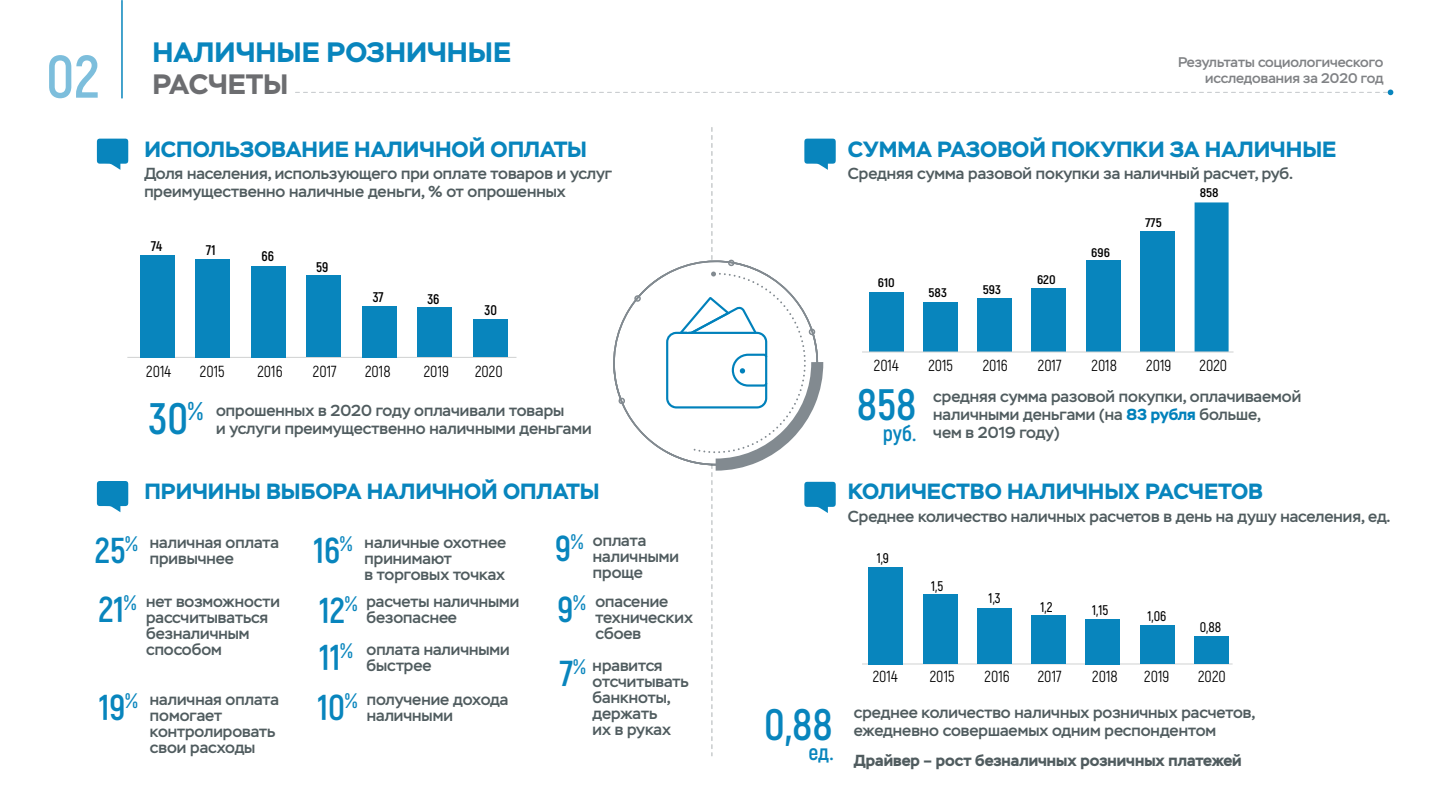
<style>
.page{position:relative;width:1440px;height:811px;background:#fff}
.page>*{position:absolute;margin:0;border:0;box-sizing:border-box;transform-origin:0 0}
.t1{font:700 44px "Akrobat";color:#0885bd}
.t2{font:700 36px "Akrobat";color:#0885bd}
.t3{font:700 28px/32px "Stem";color:#0885bd}
.t4{font:700 22px "Stem";color:#0885bd}
.t5{font:700 22px "Akrobat";color:#0885bd}
.t6{font:700 21px "Akrobat";color:#0885bd}
.t7{font:500 16px/16px "Stem";color:#505c5f}
.t8{font:16px "Akrobat";color:#000}
.t9{font:700 16px "Stem";color:#505c5f}
.t10{font:500 14px/16px "Stem";color:#808285;text-align:right}
.t11{font:600 14px "Akrobat";color:#000}
.t12{font:700 14px "Akrobat";color:#000}
.t13{font:700 12.4px "Akrobat";color:#000;scale:1.12 1}
.s1{font-family:"Akrobat";font-size:60px;color:#0081bb}
.s2{color:#6c6d70}
.s3{font-family:"Akrobat";font-weight:700;font-size:44px;color:#0885bd}
.s4{font-family:"Akrobat";font-weight:700;font-size:25.6px;color:#0885bd}
.s5{font-weight:700;color:#0081bb}
</style>
<div class="page">
<hr style="left:121px;top:0;width:2px;height:98px;background:#0885bd">
<svg style="left:97px;top:139px;width:31px;height:31px"></svg>
<hr style="left:127px;top:357px;width:389px;height:1px;background:#cfd1d1">
<div style="left:140px;top:255px;width:34px;height:102px;background:#0885bd"></div>
<div style="left:196px;top:259px;width:34px;height:98px;background:#0885bd"></div>
<div style="left:251px;top:266px;width:34px;height:91px;background:#0885bd"></div>
<div style="left:307px;top:275px;width:34px;height:82px;background:#0885bd"></div>
<div style="left:362px;top:306px;width:34px;height:51px;background:#0885bd"></div>
<div style="left:418px;top:307px;width:34px;height:50px;background:#0885bd"></div>
<div style="left:473px;top:319px;width:34px;height:38px;background:#0885bd"></div>
<svg style="left:613px;top:127px;width:223px;height:629px"></svg>
<svg style="left:97px;top:481px;width:31px;height:31px"></svg>
<hr style="left:862px;top:663px;width:371px;height:1px;background:#cfd1d1">
<div style="left:1195px;top:636px;width:34px;height:28px;background:#0885bd"></div>
<div style="left:923px;top:594px;width:34px;height:70px;background:#0885bd"></div>
<div style="left:977px;top:608px;width:34px;height:56px;background:#0885bd"></div>
<div style="left:1032px;top:615px;width:34px;height:49px;background:#0885bd"></div>
<div style="left:1086px;top:619px;width:34px;height:45px;background:#0885bd"></div>
<div style="left:1140px;top:625px;width:34px;height:39px;background:#0885bd"></div>
<svg style="left:295px;top:89px;width:1098px;height:6px"></svg>
<div style="left:869px;top:292px;width:34px;height:60px;background:#0885bd"></div>
<div style="left:1195px;top:202px;width:34px;height:150px;background:#0885bd"></div>
<div style="left:923px;top:302px;width:34px;height:50px;background:#0885bd"></div>
<div style="left:978px;top:299px;width:34px;height:53px;background:#0885bd"></div>
<div style="left:1032px;top:289px;width:34px;height:63px;background:#0885bd"></div>
<div style="left:1086px;top:261px;width:34px;height:91px;background:#0885bd"></div>
<div style="left:1140px;top:232px;width:34px;height:120px;background:#0885bd"></div>
<hr style="left:862px;top:352px;width:372px;height:1px;background:#cfd1d1">
<div style="left:869px;top:567px;width:34px;height:97px;background:#0885bd"></div>
<h3 class="t3" style="left:46px;top:36px;width:467px;text-indent:107px">НАЛИЧНЫЕ РОЗНИЧНЫЕ<br><span class="s1">02</span> <span class="s2">РАСЧЕТЫ</span></h3>
<h3 class="t4" style="left:144px;top:135px;width:444px">ИСПОЛЬЗОВАНИЕ НАЛИЧНОЙ ОПЛАТЫ</h3>
<h3 class="t4" style="left:848px;top:135px;width:490px">СУММА РАЗОВОЙ ПОКУПКИ ЗА НАЛИЧНЫЕ</h3>
<p class="t10" style="left:1178px;top:54px;width:207px">Результаты социологического исследования за 2020 год</p>
<p class="t7" style="left:144px;top:164px;width:469px;line-height:18px">Доля населения, использующего при оплате товаров и услуг преимущественно наличные деньги, % от опрошенных</p>
<p class="t7" style="left:848px;top:165px;width:447px">Средняя сумма разовой покупки за наличный расчет, руб.</p>
<p class="t13" style="left:1200px;top:185px;width:18px">858</p>
<p class="t13" style="left:1145px;top:215px;width:16px">775</p>
<p class="t12" style="left:151px;top:237px;width:13px">74</p>
<p class="t12" style="left:206px;top:241px;width:11px">71</p>
<p class="t12" style="left:262px;top:248px;width:14px">66</p>
<p class="t12" style="left:316px;top:258px;width:14px">59</p>
<p class="t13" style="left:1091px;top:245px;width:18px">696</p>
<p class="t12" style="left:373px;top:289px;width:13px">37</p>
<p class="t12" style="left:427px;top:290px;width:14px">36</p>
<p class="t12" style="left:485px;top:302px;width:14px">30</p>
<p class="t13" style="left:878px;top:275px;width:17px">610</p>
<p class="t13" style="left:929px;top:285px;width:18px">583</p>
<p class="t13" style="left:983px;top:282px;width:18px">593</p>
<p class="t13" style="left:1037px;top:271px;width:18px">620</p>
<p class="t8" style="left:146px;top:362px;width:26px">2014</p>
<p class="t8" style="left:200px;top:362px;width:26px">2015</p>
<p class="t8" style="left:257px;top:362px;width:27px">2016</p>
<p class="t8" style="left:313px;top:362px;width:25px">2017</p>
<p class="t8" style="left:365px;top:362px;width:27px">2018</p>
<p class="t8" style="left:424px;top:362px;width:27px">2019</p>
<p class="t8" style="left:475px;top:362px;width:29px">2020</p>
<p class="t8" style="left:874px;top:355px;width:26px">2014</p>
<p class="t8" style="left:929px;top:355px;width:26px">2015</p>
<p class="t8" style="left:983px;top:355px;width:27px">2016</p>
<p class="t8" style="left:1038px;top:355px;width:25px">2017</p>
<p class="t8" style="left:1092px;top:355px;width:27px">2018</p>
<p class="t8" style="left:1146px;top:355px;width:27px">2019</p>
<p class="t8" style="left:1200px;top:355px;width:29px">2020</p>
<p class="t7" style="left:216px;top:402px;width:377px;line-height:18px;text-indent:-67px"><span class="s3">30</span><span class="s4">%</span> опрошенных в 2020 году оплачивали товары<br>и услуги преимущественно наличными деньгами</p>
<h1 class="t1" style="left:857px;top:377px;width:61px">858</h1>
<h3 class="t5" style="left:883px;top:419px;width:35px">руб.</h3>
<p class="t7" style="left:933px;top:387px;width:370px;line-height:18px">средняя сумма разовой покупки, оплачиваемой наличными деньгами (на <span class="s5">83 рубля</span> больше,<br>чем в 2019 году)</p>
<h3 class="t4" style="left:144px;top:477px;width:457px">ПРИЧИНЫ ВЫБОРА НАЛИЧНОЙ ОПЛАТЫ</h3>
<h3 class="t4" style="left:848px;top:477px;width:417px">КОЛИЧЕСТВО НАЛИЧНЫХ РАСЧЕТОВ</h3>
<p class="t7" style="left:848px;top:508px;width:544px">Среднее количество наличных расчетов в день на душу населения, ед.</p>
<h2 class="t2" style="left:95px;top:528px;width:44px">25<sup>%</sup></h2>
<p class="t7" style="left:150px;top:534px;width:131px">наличная оплата привычнее</p>
<h2 class="t2" style="left:313px;top:528px;width:40px">16<sup>%</sup></h2>
<p class="t7" style="left:365px;top:534px;width:143px">наличные охотнее принимают<br>в торговых точках</p>
<h2 class="t2" style="left:555px;top:526px;width:30px">9<sup>%</sup></h2>
<p class="t7" style="left:593px;top:532px;width:88px">оплата наличными проще</p>
<h2 class="t2" style="left:98px;top:587px;width:40px">21<sup>%</sup></h2>
<h2 class="t2" style="left:99px;top:685px;width:40px">19<sup>%</sup></h2>
<p class="t7" style="left:146px;top:593px;width:136px">нет возможности</p>
<h3 class="t6" style="left:574px;top:590px;width:14px">%</h3>
<p class="t7" style="left:146px;top:609px;width:123px">рассчитываться безналичным способом</p>
<h3 class="t6" style="left:345px;top:590px;width:14px">%</h3>
<h2 class="t2" style="left:558px;top:587px;width:18px">9</h2>
<h2 class="t2" style="left:319px;top:588px;width:27px">12</h2>
<p class="t7" style="left:366px;top:593px;width:155px">расчеты наличными</p>
<p class="t7" style="left:595px;top:593px;width:99px">опасение технических сбоев</p>
<p class="t7" style="left:366px;top:609px;width:92px">безопаснее</p>
<h3 class="t6" style="left:341px;top:637px;width:14px">%</h3>
<h2 class="t2" style="left:319px;top:635px;width:23px">11</h2>
<p class="t7" style="left:366px;top:641px;width:145px">оплата наличными</p>
<h2 class="t2" style="left:560px;top:651px;width:27px">7<sup>%</sup></h2>
<p class="t7" style="left:366px;top:657px;width:66px">быстрее</p>
<p class="t7" style="left:593px;top:657px;width:98px">нравится отсчитывать банкноты, держать<br>их в руках</p>
<h3 class="t6" style="left:345px;top:687px;width:14px">%</h3>
<h2 class="t2" style="left:317px;top:685px;width:29px">10</h2>
<p class="t7" style="left:150px;top:691px;width:131px">наличная оплата помогает контролировать свои расходы</p>
<p class="t7" style="left:367px;top:691px;width:143px">получение дохода</p>
<p class="t7" style="left:367px;top:707px;width:88px">наличными</p>
<h1 class="t1" style="left:764px;top:697px;width:70px">0,88</h1>
<h3 class="t5" style="left:809px;top:739px;width:27px">ед.</h3>
<p class="t11" style="left:877px;top:549px;width:14px">1,9</p>
<p class="t8" style="left:873px;top:666px;width:26px">2014</p>
<p class="t11" style="left:931px;top:577px;width:14px">1,5</p>
<p class="t8" style="left:930px;top:666px;width:26px">2015</p>
<p class="t11" style="left:989px;top:589px;width:14px">1,3</p>
<p class="t8" style="left:985px;top:666px;width:27px">2016</p>
<p class="t11" style="left:1041px;top:598px;width:14px">1,2</p>
<p class="t8" style="left:1038px;top:666px;width:25px">2017</p>
<p class="t11" style="left:1092px;top:601px;width:18px">1,15</p>
<p class="t8" style="left:1092px;top:666px;width:27px">2018</p>
<p class="t11" style="left:1147px;top:607px;width:20px">1,06</p>
<p class="t8" style="left:1144px;top:666px;width:27px">2019</p>
<p class="t11" style="left:1200px;top:619px;width:23px">0,88</p>
<p class="t8" style="left:1198px;top:666px;width:29px">2020</p>
<p class="t7" style="left:854px;top:703px;width:403px;line-height:18px">среднее количество наличных розничных расчетов, ежедневно совершаемых одним респондентом</p>
<p class="t9" style="left:854px;top:750px;width:389px">Драйвер – рост безналичных розничных платежей</p>
</div>
